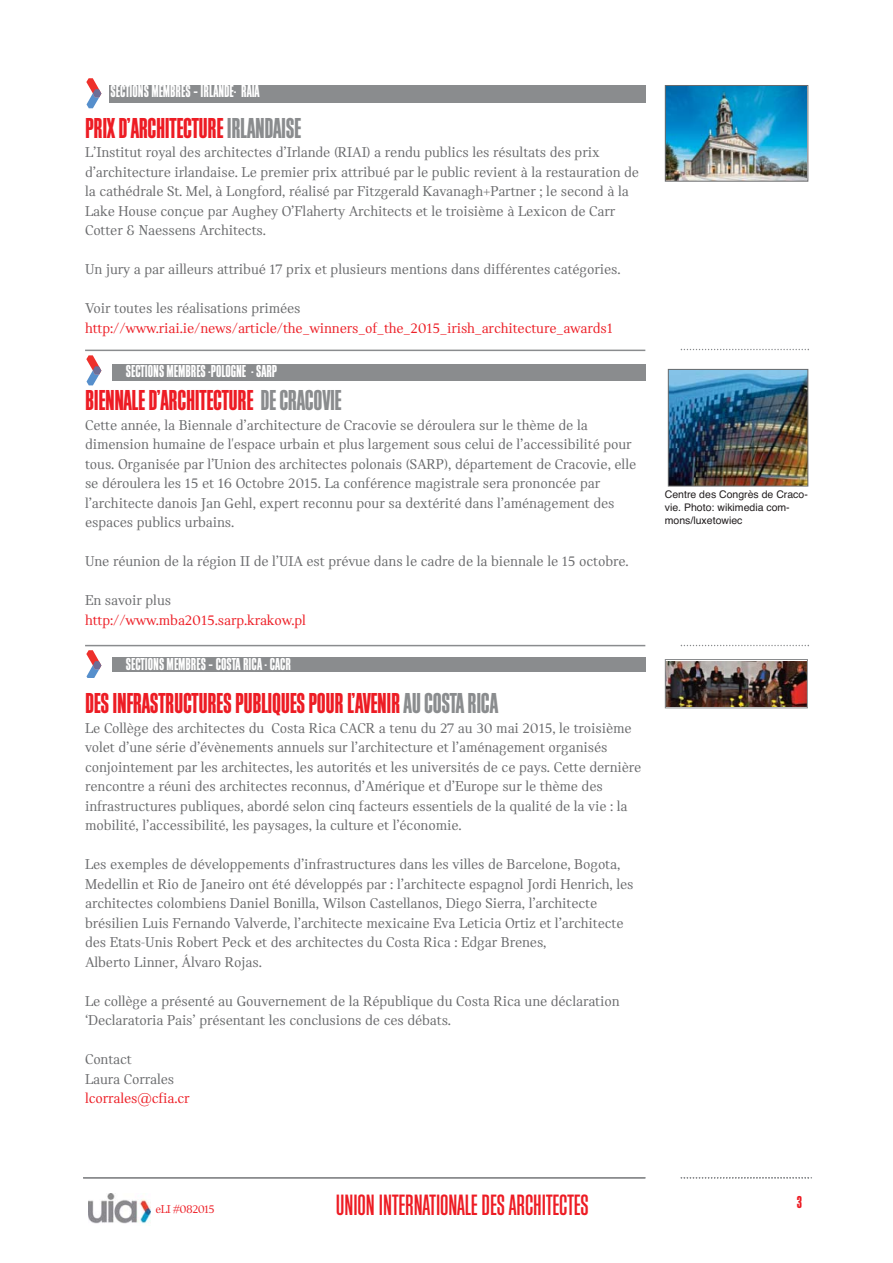
<style>
.page{position:relative;width:893px;height:1263px;background:#fff}
.page>*{position:absolute;margin:0;border:0;box-sizing:border-box;transform-origin:0 0}
.t1{font:30.6px "Block Gothic Medium Extra Cond";color:#ed1c24}
.t2{font:30px "Block Gothic Bold Extra Cond";letter-spacing:-.01em;color:#ed1c24}
.t3{font:18px "Block Gothic Bold Extra Cond";color:#fff}
.t4{font:18px "Block Gothic Bold Extra Cond";color:#ed1c24}
.t5{font:15px/19.5px "Catalog";letter-spacing:-.01em;color:#696a6c}
.t6{font:15px "Catalog";letter-spacing:-.01em;color:#ed1c24}
.t7{font:12px "Catalog";letter-spacing:-.05em;color:#ed1c24}
.t8{font:10.5px/12.6px "Helvetica";color:#231f20}
.s1{color:#8a8c8e}
</style>
<div class="page">
<div style="left:109px;top:85px;width:536px;height:17px;background:#8a8c8e"></div>
<svg style="left:86px;top:78px;width:15px;height:30px"></svg>
<hr style="left:83px;top:1177px;width:562px;height:2px;background:#8a8c8e">
<svg style="left:680px;top:645px;width:129px;height:1px"></svg>
<svg style="left:680px;top:349px;width:129px;height:1px"></svg>
<svg style="left:680px;top:1177px;width:132px;height:2px"></svg>
<img style="left:669px;top:371px;width:137px;height:114px">
<div style="left:667px;top:369px;width:141px;height:118px;border:1px solid #696a6c"></div>
<img style="left:88px;top:1194px;width:62px;height:30px">
<hr style="left:85px;top:350px;width:560px;height:1px;background:#8a8c8e">
<svg style="left:86px;top:355px;width:15px;height:30px"></svg>
<div style="left:112px;top:364px;width:533px;height:17px;background:#8a8c8e"></div>
<hr style="left:85px;top:645px;width:560px;height:1px;background:#8a8c8e">
<svg style="left:86px;top:650px;width:15px;height:27px"></svg>
<div style="left:112px;top:658px;width:533px;height:14px;background:#8a8c8e"></div>
<img style="left:666px;top:87px;width:140px;height:93px">
<div style="left:664px;top:85px;width:144px;height:97px;border:1px solid #696a6c"></div>
<img style="left:666px;top:661px;width:139px;height:45px">
<div style="left:664px;top:659px;width:143px;height:49px;border:1px solid #8a8c8e"></div>
<p class="t3" style="left:111px;top:85px;width:151px">SECTIONS MEMBRES – IRLANDE- RAIA</p>
<h2 class="t2" style="left:85px;top:118px;width:218px">PRIX D’ARCHITECTURE <span class="s1">IRLANDAISE</span></h2>
<p class="t5" style="left:85px;top:144px;width:555px">L’Institut royal des architectes d’Irlande (RIAI) a rendu publics les résultats des prix d’architecture irlandaise. Le premier prix attribué par le public revient à la restauration de la cathédrale St. Mel, à Longford, réalisé par Fitzgerald Kavanagh+Partner ; le second à la Lake House conçue par Aughey O’Flaherty Architects et le troisième à Lexicon de Carr Cotter &amp; Naessens Architects.</p>
<p class="t5" style="left:85px;top:261px;width:537px">Un jury a par ailleurs attribué 17 prix et plusieurs mentions dans différentes catégories.</p>
<p class="t5" style="left:85px;top:300px;width:217px">Voir toutes les réalisations primées</p>
<p class="t6" style="left:85px;top:322px;width:529px">http://www.riai.ie/news/article/the_winners_of_the_2015_irish_architecture_awards1</p>
<p class="t3" style="left:126px;top:365px;width:153px">SECTIONS MEMBRES -POLOGNE - SARP</p>
<h2 class="t2" style="left:85px;top:390px;width:258px">BIENNALE D’ARCHITECTURE <span class="s1">DE CRACOVIE</span></h2>
<p class="t5" style="left:85px;top:416px;width:552px">Cette année, la Biennale d’architecture de Cracovie se déroulera sur le thème de la dimension humaine de l'espace urbain et plus largement sous celui de l’accessibilité pour tous. Organisée par l’Union des architectes polonais (SARP), département de Cracovie, elle se déroulera les 15 et 16 Octobre 2015. La conférence magistrale sera prononcée par l’architecte danois Jan Gehl, expert reconnu pour sa dextérité dans l’aménagement des espaces publics urbains.</p>
<p class="t5" style="left:85px;top:553px;width:545px">Une réunion de la région II de l’UIA est prévue dans le cadre de la biennale le 15 octobre.</p>
<p class="t5" style="left:85px;top:592px;width:88px">En savoir plus</p>
<p class="t6" style="left:85px;top:614px;width:222px">http://www.mba2015.sarp.krakow.pl</p>
<p class="t3" style="left:126px;top:658px;width:167px">SECTIONS MEMBRES – COSTA RICA - CACR</p>
<h2 class="t2" style="left:85px;top:693px;width:414px">DES INFRASTRUCTURES PUBLIQUES POUR L’AVENIR <span class="s1">AU COSTA RICA</span></h2>
<p class="t5" style="left:85px;top:719px;width:557px">Le Collège des architectes du Costa Rica CACR a tenu du 27 au 30 mai 2015, le troisième volet d’une série d’évènements annuels sur l’architecture et l’aménagement organisés conjointement par les architectes, les autorités et les universités de ce pays. Cette dernière rencontre a réuni des architectes reconnus, d’Amérique et d’Europe sur le thème des infrastructures publiques, abordé selon cinq facteurs essentiels de la qualité de la vie : la mobilité, l’accessibilité, les paysages, la culture et l’économie.</p>
<p class="t5" style="left:85px;top:856px;width:550px">Les exemples de développements d’infrastructures dans les villes de Barcelone, Bogota, Medellin et Rio de Janeiro ont été développés par : l’architecte espagnol Jordi Henrich, les architectes colombiens Daniel Bonilla, Wilson Castellanos, Diego Sierra, l’architecte brésilien Luis Fernando Valverde, l’architecte mexicaine Eva Leticia Ortiz et l’architecte des Etats-Unis Robert Peck et des architectes du Costa Rica : Edgar Brenes,<br>Alberto Linner, Álvaro Rojas.</p>
<p class="t5" style="left:85px;top:992px;width:536px">Le collège a présenté au Gouvernement de la République du Costa Rica une déclaration ‘Declaratoria Pais’ présentant les conclusions de ces débats.</p>
<p class="t5" style="left:85px;top:1051px;width:91px">Contact<br>Laura Corrales</p>
<p class="t6" style="left:85px;top:1093px;width:106px">lcorrales@cfia.cr</p>
<p class="t8" style="left:664px;top:489px;width:144px">Centre des Congrès de Craco&shy;vie. Photo: wikimedia com&shy;mons/luxetowiec</p>
<p class="t7" style="left:156px;top:1204px;width:61px">eLI #082015</p>
<h1 class="t1" style="left:335px;top:1194px;width:255px">UNION INTERNATIONALE DES ARCHITECTES</h1>
<p class="t4" style="left:796px;top:1196px;width:7px">3</p>
</div>
